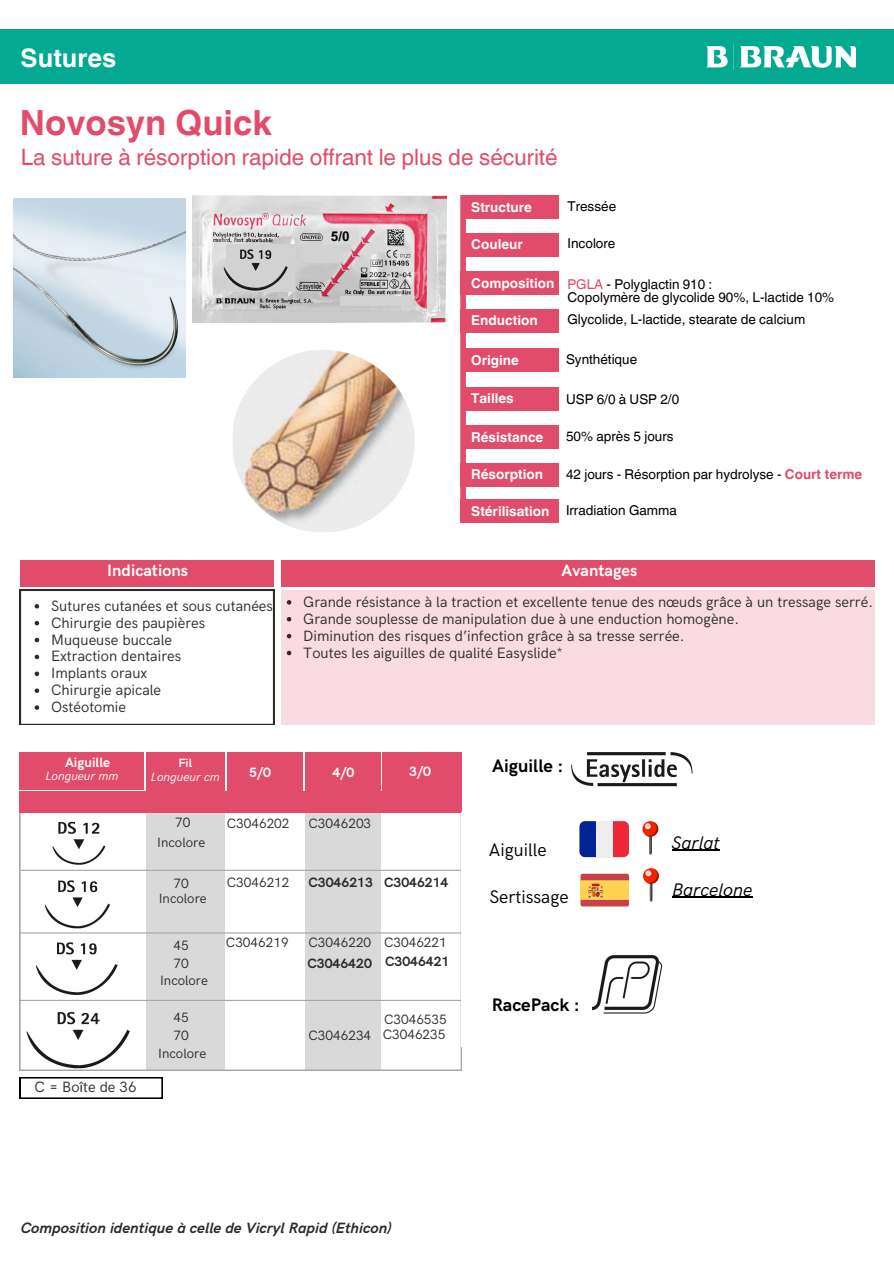
<style>
.page{position:relative;width:894px;height:1264px;background:#fff}
.page>*{position:absolute;margin:0;border:0;box-sizing:border-box;transform-origin:0 0}
.t1{font:700 34.65px "Helvetica World";color:#e14c6a}
.t2{font:700 25.5px "Helvetica World";color:#fff}
.t3{font:22.5px "Helvetica World";color:#e14c6a}
.t4{font:18.3px "HK Grotesk";color:#000}
.t5{font:700 18.3px "HK Grotesk";color:#000}
.t6{font:italic 18.3px "HK Grotesk";color:#000}
.t7{font:700 16.5px "HK Grotesk";color:#fff}
.t8{font:15px "HK Grotesk";color:#2e2b27}
.t9{font:italic 700 15px "HK Grotesk";color:#2e2b27}
.t10{font:13.5px "Helvetica World";color:#000}
.t11{font:13.5px "HK Grotesk";color:#2e2b27}
.t12{font:700 13.5px "Helvetica World";color:#fff}
.t13{font:700 13.5px "HK Grotesk";color:#2e2b27}
.t14{font:700 13.5px "HK Grotesk";color:#fff}
.t15{font:700 13.5px "Arial MT Pro";color:#000}
.t16{font:italic 12px "HK Grotesk";color:#fff}
.t17{font:700 12px "HK Grotesk";color:#fff}
.s1{color:#e14c6a}
.s2{font-weight:700;color:#e14c6a}
</style>
<div class="page">
<div style="left:21px;top:559px;width:253px;height:27px;background:#e14c6a"></div>
<div style="left:281px;top:559px;width:593px;height:27px;background:#e14c6a"></div>
<div style="left:281px;top:590px;width:593px;height:135px;background:#f9dbe1"></div>
<div style="left:460px;top:195px;width:6px;height:311px;background:#e14c6a"></div>
<div style="left:462px;top:195px;width:96px;height:24px;background:#e14c6a"></div>
<div style="left:461px;top:233px;width:97px;height:24px;background:#e14c6a"></div>
<div style="left:460px;top:271px;width:98px;height:24px;background:#e14c6a"></div>
<div style="left:460px;top:309px;width:98px;height:24px;background:#e14c6a"></div>
<div style="left:461px;top:348px;width:97px;height:24px;background:#e14c6a"></div>
<div style="left:461px;top:386px;width:97px;height:24px;background:#e14c6a"></div>
<div style="left:461px;top:424px;width:97px;height:24px;background:#e14c6a"></div>
<div style="left:460px;top:463px;width:98px;height:23px;background:#e14c6a"></div>
<div style="left:460px;top:499px;width:98px;height:24px;background:#e14c6a"></div>
<img style="left:232px;top:350px;width:182px;height:182px;border-radius:50%">
<svg style="left:19px;top:812px;width:442px;height:258px"></svg>
<div style="left:19px;top:752px;width:125px;height:37px;background:#e14c6a"></div>
<div style="left:146px;top:752px;width:78px;height:38px;background:#e14c6a"></div>
<div style="left:19px;top:791px;width:443px;height:21px;background:#e14c6a"></div>
<div style="left:227px;top:752px;width:75px;height:38px;background:#e14c6a"></div>
<div style="left:382px;top:752px;width:80px;height:38px;background:#e14c6a"></div>
<div style="left:305px;top:752px;width:75px;height:38px;background:#e14c6a"></div>
<hr style="left:21px;top:869px;width:450px;height:1px;background:#a6a6a6">
<hr style="left:19px;top:999px;width:465px;height:1px;background:#a6a6a6">
<div style="left:461px;top:811px;width:59px;height:235px;background:#fff"></div>
<svg style="left:20px;top:1077px;width:142px;height:21px"></svg>
<img style="left:51px;top:817px;width:55px;height:50px">
<img style="left:42px;top:872px;width:71px;height:59px">
<img style="left:32px;top:935px;width:90px;height:61px">
<img style="left:571px;top:752px;width:122px;height:35px">
<svg style="left:612px;top:821px;width:16px;height:36px"></svg>
<svg style="left:579px;top:821px;width:16px;height:36px"></svg>
<div style="left:595px;top:821px;width:17px;height:36px;background:#eee"></div>
<svg style="left:642px;top:821px;width:16px;height:15px"></svg>
<svg style="left:644px;top:821px;width:14px;height:33px"></svg>
<div style="left:643px;top:868px;width:15px;height:15px;background:#f12200;border-radius:50%"></div>
<svg style="left:645px;top:868px;width:13px;height:33px"></svg>
<svg style="left:580px;top:873px;width:48px;height:33px;background:#e49451"></svg>
<hr style="left:671px;top:849px;width:48px;height:1px;background:#000">
<hr style="left:672px;top:896px;width:80px;height:1px;background:#000">
<img style="left:592px;top:955px;width:71px;height:59px">
<img style="left:192px;top:195px;width:255px;height:127px">
<img style="left:13px;top:198px;width:172px;height:180px">
<div style="left:227px;top:244px;width:68px;height:47px;background:#d3d2d2"></div>
<svg style="left:20px;top:590px;width:254px;height:135px"></svg>
<svg style="left:287px;top:600px;width:4px;height:4px"></svg>
<svg style="left:287px;top:617px;width:4px;height:4px"></svg>
<svg style="left:287px;top:634px;width:4px;height:4px"></svg>
<svg style="left:287px;top:650px;width:4px;height:5px"></svg>
<div style="left:340px;top:296px;width:72px;height:10px;background:#d3d2d2"></div>
<div style="left:323px;top:231px;width:36px;height:13px;background:#d9d9d9"></div>
<div style="left:302px;top:245px;width:36px;height:17px;background:#d3d2d2"></div>
<img style="left:220px;top:244px;width:68px;height:47px">
<div style="left:0;top:30px;width:893px;height:54px;background:#03a990"></div>
<img style="left:706px;top:44px;width:149px;height:26px">
<p class="t2" style="left:21px;top:37px;width:97px">Sutures</p>
<p class="t1" style="left:20px;top:94px;width:253px">Novosyn Quick</p>
<p class="t3" style="left:21px;top:144px;width:538px">La suture à résorption rapide offrant le plus de sécurité</p>
<h5 class="t15" style="left:331px;top:231px;width:20px">5/0</h5>
<p class="t12" style="left:471px;top:196px;width:62px">Structure</p>
<p class="t12" style="left:471px;top:233px;width:53px">Couleur</p>
<p class="t12" style="left:471px;top:272px;width:85px">Composition</p>
<p class="t12" style="left:471px;top:309px;width:68px">Enduction</p>
<p class="t12" style="left:471px;top:349px;width:49px">Origine</p>
<p class="t12" style="left:471px;top:387px;width:44px">Tailles</p>
<p class="t12" style="left:471px;top:426px;width:74px">Résistance</p>
<p class="t12" style="left:471px;top:463px;width:73px">Résorption</p>
<p class="t12" style="left:471px;top:500px;width:80px">Stérilisation</p>
<p class="t10" style="left:567px;top:198px;width:50px">Tressée</p>
<p class="t10" style="left:567px;top:235px;width:49px">Incolore</p>
<p class="t10" style="left:567px;top:276px;width:146px"><span class="s1">PGLA</span> - Polyglactin 910 :</p>
<p class="t10" style="left:567px;top:290px;width:268px">Copolymère de glycolide 90%, L-lactide 10%</p>
<p class="t10" style="left:567px;top:311px;width:239px">Glycolide, L-lactide, stearate de calcium</p>
<h4 class="t10" style="left:566px;top:351px;width:73px">Synthétique</h4>
<p class="t10" style="left:566px;top:391px;width:115px">USP 6/0 à USP 2/0</p>
<p class="t10" style="left:566px;top:428px;width:109px">50% après 5 jours</p>
<p class="t10" style="left:566px;top:466px;width:298px">42 jours - Résorption par hydrolyse - <span class="s2">Court terme</span></p>
<p class="t10" style="left:566px;top:502px;width:112px">Irradiation Gamma</p>
<p class="t7" style="left:107px;top:561px;width:82px">Indications</p>
<h4 class="t7" style="left:561px;top:561px;width:77px">Avantages</h4>
<p class="t8" style="left:51px;top:597px;width:223px">Sutures cutanées et sous cutanées</p>
<p class="t8" style="left:51px;top:614px;width:155px">Chirurgie des paupières</p>
<p class="t8" style="left:51px;top:631px;width:122px">Muqueuse buccale</p>
<p class="t8" style="left:51px;top:648px;width:131px">Extraction dentaires</p>
<p class="t8" style="left:51px;top:664px;width:98px">Implants oraux</p>
<p class="t8" style="left:51px;top:681px;width:112px">Chirurgie apicale</p>
<p class="t8" style="left:51px;top:698px;width:76px">Ostéotomie</p>
<p class="t8" style="left:303px;top:593px;width:571px">Grande résistance à la traction et excellente tenue des nœuds grâce à un tressage serré.</p>
<p class="t8" style="left:303px;top:610px;width:437px">Grande souplesse de manipulation due à une enduction homogène.</p>
<p class="t8" style="left:303px;top:627px;width:383px">Diminution des risques d’infection grâce à sa tresse serrée.</p>
<p class="t8" style="left:303px;top:644px;width:261px">Toutes les aiguilles de qualité Easyslide*</p>
<h4 class="t14" style="left:65px;top:754px;width:47px">Aiguille</h4>
<p class="t16" style="left:45px;top:769px;width:75px">Longueur mm</p>
<h3 class="t8" style="left:35px;top:1078px;width:103px">C = Boîte de 36</h3>
<p class="t17" style="left:178px;top:756px;width:15px">Fil</p>
<p class="t16" style="left:151px;top:770px;width:70px">Longueur cm</p>
<p class="t14" style="left:249px;top:765px;width:23px">5/0</p>
<p class="t14" style="left:332px;top:765px;width:23px">4/0</p>
<p class="t14" style="left:409px;top:764px;width:23px">3/0</p>
<p class="t11" style="left:175px;top:815px;width:17px">70</p>
<p class="t11" style="left:227px;top:815px;width:64px">C3046202</p>
<p class="t11" style="left:308px;top:815px;width:64px">C3046203</p>
<p class="t11" style="left:157px;top:834px;width:49px">Incolore</p>
<p class="t11" style="left:174px;top:875px;width:17px">70</p>
<h6 class="t11" style="left:159px;top:890px;width:49px">Incolore</h6>
<p class="t11" style="left:174px;top:937px;width:17px">45</p>
<p class="t11" style="left:174px;top:955px;width:17px">70</p>
<p class="t11" style="left:160px;top:973px;width:49px">Incolore</p>
<p class="t11" style="left:174px;top:1009px;width:17px">45</p>
<p class="t11" style="left:174px;top:1027px;width:17px">70</p>
<p class="t11" style="left:158px;top:1046px;width:49px">Incolore</p>
<h6 class="t11" style="left:227px;top:875px;width:64px">C3046212</h6>
<p class="t13" style="left:308px;top:875px;width:66px">C3046213</p>
<h6 class="t13" style="left:384px;top:875px;width:66px">C3046214</h6>
<p class="t11" style="left:226px;top:934px;width:64px">C3046219</p>
<p class="t11" style="left:308px;top:934px;width:64px">C3046220</p>
<p class="t13" style="left:307px;top:955px;width:66px">C3046420</p>
<p class="t11" style="left:384px;top:934px;width:64px">C3046221</p>
<h5 class="t13" style="left:385px;top:953px;width:66px">C3046421</h5>
<h1 class="t11" style="left:384px;top:1011px;width:64px">C3046535</h1>
<p class="t11" style="left:308px;top:1028px;width:64px">C3046234</p>
<h5 class="t11" style="left:382px;top:1027px;width:64px">C3046235</h5>
<p class="t5" style="left:492px;top:756px;width:73px">Aiguille :</p>
<p class="t4" style="left:488px;top:839px;width:59px">Aiguille</p>
<p class="t4" style="left:489px;top:886px;width:81px">Sertissage</p>
<p class="t5" style="left:491px;top:994px;width:90px">RacePack :</p>
<h6 class="t9" style="left:21px;top:1218px;width:372px">Composition identique à celle de Vicryl Rapid (Ethicon)</h6>
<p class="t6" style="left:671px;top:832px;width:49px">Sarlat</p>
<p class="t6" style="left:672px;top:879px;width:82px">Barcelone</p>
</div>
